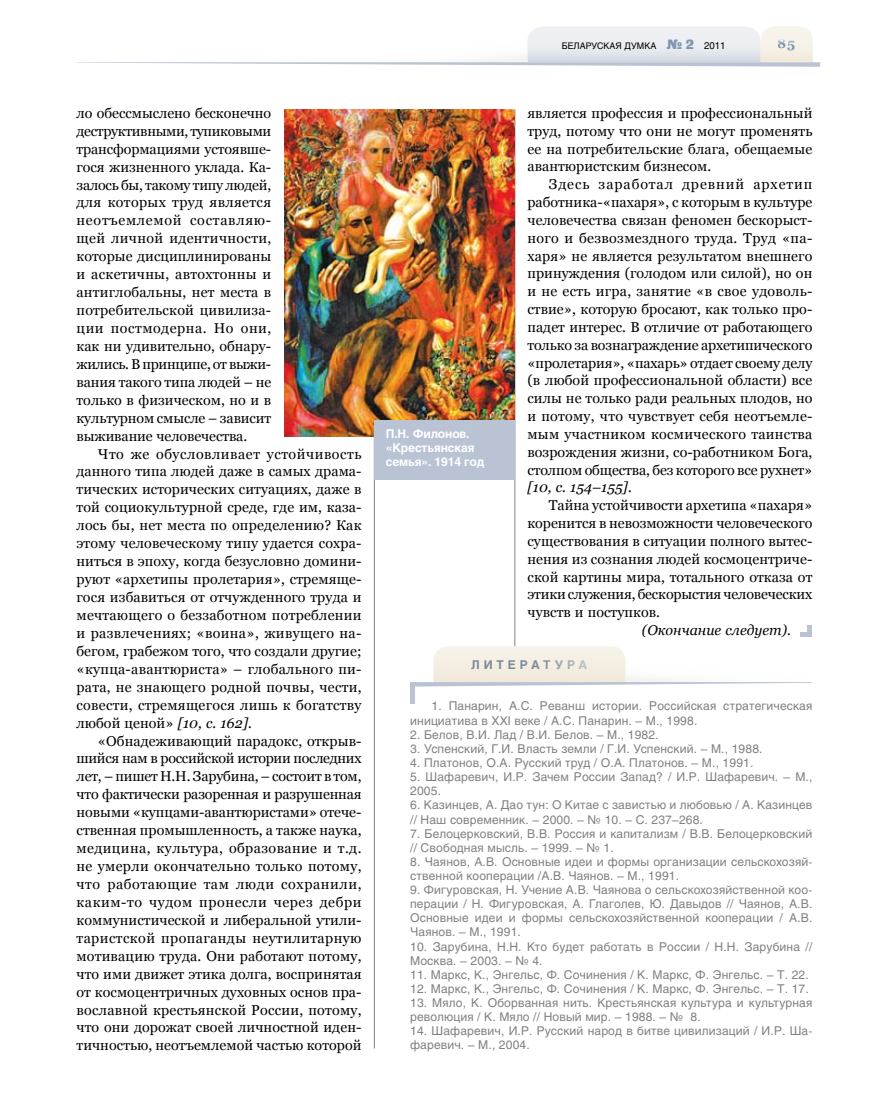
<style>
.page{position:relative;width:872px;height:1106px;background:#fff}
.page>*{position:absolute;margin:0;border:0;box-sizing:border-box;transform-origin:0 0}
.t1{font:14.25px/18px "Georgia";letter-spacing:.005em;color:#000;text-align:justify}
.t2{font:italic 14.25px "Georgia";letter-spacing:.005em;color:#000}
.t3{font:700 13.5px "Georgia";color:#8095af}
.t4{font:12px/14.1px "Helios";letter-spacing:.01em;color:#818084}
.t5{font:700 12px/14.4px "Helios";letter-spacing:-.01em;color:#fff}
.t6{font:700 12px "Helios";letter-spacing:.325em;color:#8095af}
.t7{font:9px "Helios";color:#000}
.s1{font-style:italic}
.s2{font-family:"Black Grotesk C";font-size:13.5px;color:#8095af}
.s3{font-size:9.75px}
</style>
<div class="page">
<svg style="left:77px;top:26px;width:743px;height:41px"></svg>
<hr style="left:514px;top:110px;width:1px;height:558px;background:#818084">
<hr style="left:374px;top:418px;width:1px;height:630px;background:#818084">
<hr style="left:807px;top:625px;width:4px;height:11px;background:#b9c3d3">
<hr style="left:800px;top:632px;width:11px;height:4px;background:#b9c3d3">
<svg style="left:414px;top:646px;width:398px;height:40px"></svg>
<hr style="left:410px;top:682px;width:4px;height:21px;background:#b9c3d3">
<img style="left:284px;top:110px;width:230px;height:327px">
<div style="left:374px;top:420px;width:140px;height:59px;background:#b9c3d3"></div>
<p class="t1" style="left:77px;top:104px;width:196px">ло обессмыслено бесконечно деструктивными, тупиковыми трансформациями устоявше&shy;гося жизненного уклада. Ка&shy;залось бы, такому типу людей, для которых труд является неотъемлемой составляю&shy;щей личной идентичности, которые дисциплинированы и аскетичны, автохтонны и антиглобальны, нет места в потребительской цивилиза&shy;ции постмодерна. Но они, как ни удивительно, обнару&shy;жились. В принципе, от выжи&shy;вания такого типа людей – не только в физическом, но и в культурном смысле – зависит выживание человечества.</p>
<p class="t1" style="left:77px;top:444px;width:286px;text-indent:21px">Что же обусловливает устойчивость данного типа людей даже в самых драма&shy;тических исторических ситуациях, даже в той социокультурной среде, где им, каза&shy;лось бы, нет места по определению? Как этому человеческому типу удается сохра&shy;ниться в эпоху, когда безусловно домини&shy;руют «архетипы пролетария», стремяще&shy;гося избавиться от отчужденного труда и мечтающего о беззаботном потреблении и развлечениях; «воина», живущего на&shy;бегом, грабежом того, что создали другие; «купца-авантюриста» – глобального пи&shy;рата, не знающего родной почвы, чести, совести, стремящегося лишь к богатству любой ценой» <span class="s1">[10, с. 162].</span></p>
<p class="t1" style="left:77px;top:731px;width:286px;text-indent:21px">«Обнадеживающий парадокс, открыв&shy;шийся нам в российской истории последних лет, – пишет Н.Н. Зарубина, – состоит в том, что фактически разоренная и разрушенная новыми «купцами-авантюристами» отече&shy;ственная промышленность, а также наука, медицина, культура, образование и т.д. не умерли окончательно только потому, что работающие там люди сохранили, каким-то чудом пронесли через дебри коммунистической и либеральной утили&shy;таристской пропаганды неутилитарную мотивацию труда. Они работают потому, что ими движет этика долга, воспринятая от космоцентричных духовных основ пра&shy;вославной крестьянской России, потому, что они дорожат своей личностной иден&shy;тичностью, неотъемлемой частью которой</p>
<p class="t5" style="left:386px;top:426px;width:100px">П.Н. Филонов. «Крестьянская семья». 1914 год</p>
<p class="t7" style="left:562px;top:40px;width:165px">БЕЛАРУСКАЯ ДУМКА <span class="s2">№ 2</span> <span class="s3">2011</span></p>
<p class="t3" style="left:777px;top:36px;width:19px">85</p>
<p class="t1" style="left:527px;top:104px;width:286px">является профессия и профессиональный труд, потому что они не могут променять ее на потребительские блага, обещаемые авантюристским бизнесом.</p>
<p class="t1" style="left:527px;top:175px;width:286px;text-indent:21px">Здесь заработал древний архетип работника-«пахаря», с которым в культуре человечества связан феномен бескорыст&shy;ного и безвозмездного труда. Труд «па&shy;харя» не является результатом внешнего принуждения (голодом или силой), но он и не есть игра, занятие «в свое удоволь&shy;ствие», которую бросают, как только про&shy;падет интерес. В отличие от работающего только за вознаграждение архетипического «пролетария», «пахарь» отдает своему делу (в любой профессиональной области) все силы не только ради реальных плодов, но и потому, что чувствует себя неотъемле&shy;мым участником космического таинства возрождения жизни, со-работником Бога, столпом общества, без которого все рухнет»</p>
<p class="t2" style="left:527px;top:479px;width:106px">[10, с. 154–155].</p>
<p class="t1" style="left:527px;top:496px;width:286px;text-indent:21px">Тайна устойчивости архетипа «пахаря» коренится в невозможности человеческого существования в ситуации полного вытес&shy;нения из сознания людей космоцентриче&shy;ской картины мира, тотального отказа от этики служения, бескорыстия человеческих чувств и поступков.</p>
<p class="t2" style="left:642px;top:622px;width:151px">(Окончание следует).</p>
<p class="t6" style="left:471px;top:658px;width:118px">лиТеРАТУРА</p>
<p class="t4" style="left:410px;top:699px;width:404px;text-indent:21px">1. Панарин, А.С. Реванш истории. Российская стратегическая инициатива в ХХI веке / А.С. Панарин. – М., 1998.</p>
<p class="t4" style="left:410px;top:727px;width:250px">2. Белов, В.И. Лад / В.И. Белов. – М., 1982.</p>
<p class="t4" style="left:410px;top:741px;width:354px">3. Успенский, Г.И. Власть земли / Г.И. Успенский. – М., 1988.</p>
<p class="t4" style="left:410px;top:755px;width:345px">4. Платонов, О.А. Русский труд / О.А. Платонов. – М., 1991.</p>
<p class="t4" style="left:410px;top:769px;width:404px">5. Шафаревич, И.Р. Зачем России Запад? / И.Р. Шафаревич. – М.,<br>2005.</p>
<p class="t4" style="left:410px;top:798px;width:404px">6. Казинцев, А. Дао тун: О Китае с завистью и любовью / А. Казинцев // Наш современник. – 2000. – № 10. – С. 237–268.</p>
<p class="t4" style="left:410px;top:826px;width:404px">7. Белоцерковский, В.В. Россия и капитализм / В.В. Белоцерковский // Свободная мысль. – 1999. – № 1.</p>
<p class="t4" style="left:410px;top:854px;width:404px">8. Чаянов, А.В. Основные идеи и формы организации сельскохозяй&shy;ственной кооперации /А.В. Чаянов. – М., 1991.</p>
<p class="t4" style="left:410px;top:882px;width:404px;text-align:justify">9. Фигуровская, Н. Учение А.В. Чаянова о сельскохозяйственной коо&shy;перации / Н. Фигуровская, А. Глаголев, Ю. Давыдов // Чаянов, А.В.<br>Основные идеи и формы сельскохозяйственной кооперации / А.В.<br>Чаянов. – М., 1991.</p>
<p class="t4" style="left:410px;top:939px;width:404px">10. Зарубина, Н.Н. Кто будет работать в России / Н.Н. Зарубина //<br>Москва. – 2003. – № 4.</p>
<p class="t4" style="left:410px;top:967px;width:400px">11. Маркс, К., Энгельс, Ф. Сочинения / К. Маркс, Ф. Энгельс. – Т. 22.</p>
<p class="t4" style="left:410px;top:981px;width:400px">12. Маркс, К., Энгельс, Ф. Сочинения / К. Маркс, Ф. Энгельс. – Т. 17.</p>
<p class="t4" style="left:410px;top:995px;width:404px">13. Мяло, К. Оборванная нить. Крестьянская культура и культурная революция / К. Мяло // Новый мир. – 1988. – № 8.</p>
<p class="t4" style="left:410px;top:1023px;width:404px">14. Шафаревич, И.Р. Русский народ в битве цивилизаций / И.Р. Ша&shy;фаревич. – М., 2004.</p>
</div>
